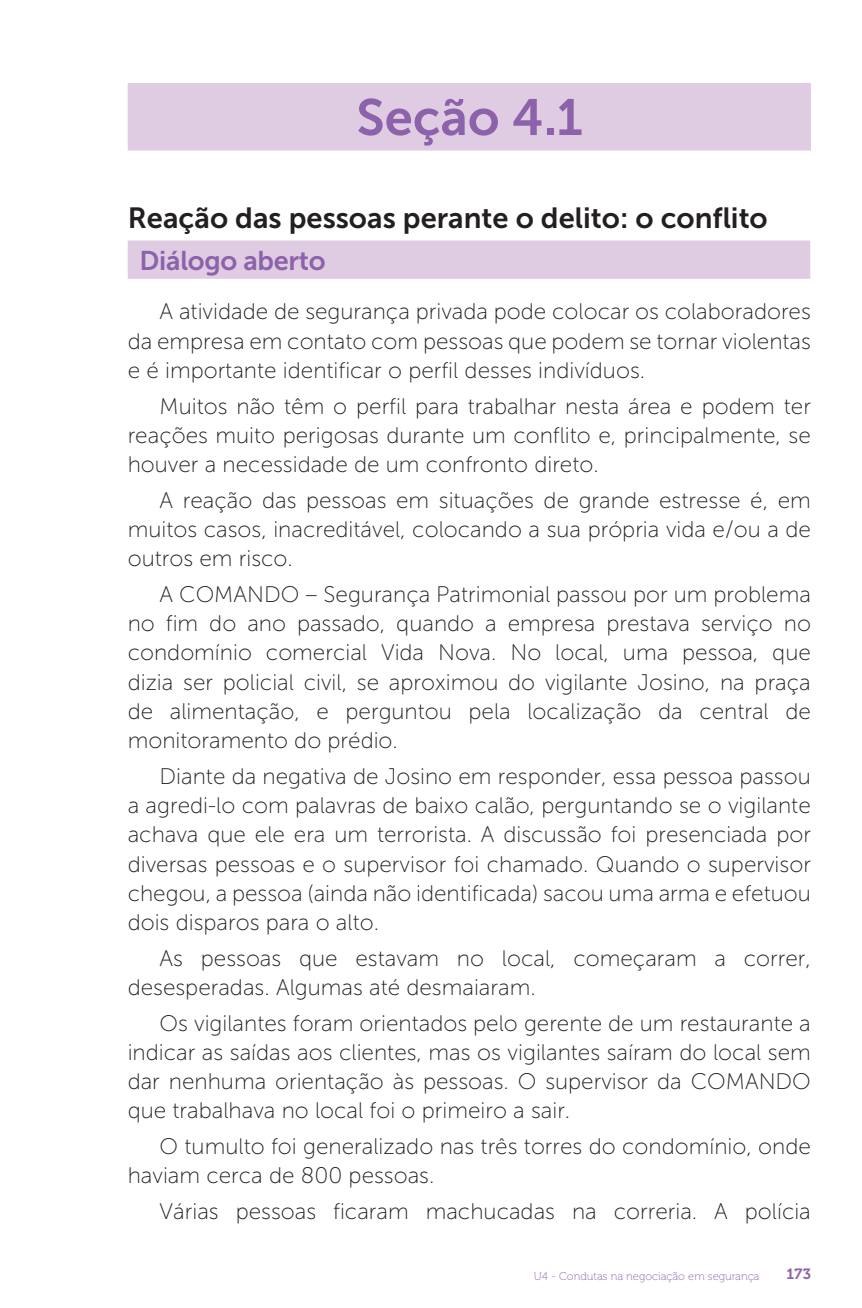
<style>
.page{position:relative;width:862px;height:1308px;background:#fff}
.page>*{position:absolute;margin:0;border:0;box-sizing:border-box;transform-origin:0 0}
.t1{font:50.85px "Museo Sans 700";color:#8c62aa}
.t2{font:29.03px "Museo Sans 700";color:#231f20}
.t3{font:27px "Museo Sans 700";letter-spacing:-.01em;color:#8c62aa}
.t4{font:22.5px/29.2px "Museo Sans 100";color:#231f20;text-align:justify}
.t5{font:14.85px "Museo 700";color:#8c62aa}
.t6{font:11.25px "Museo 100";color:#8c62aa}
</style>
<div class="page">
<div style="left:128px;top:83px;width:682px;height:67px;background:#dfcce3"></div>
<div style="left:128px;top:240px;width:681px;height:39px;background:#dfcce3;border:2px solid #dfcce3"></div>
<h1 class="t1" style="left:356px;top:89px;width:228px">Seção 4.1</h1>
<p class="t2" style="left:128px;top:201px;width:641px">Reação das pessoas perante o delito: o conflito</p>
<p class="t3" style="left:139px;top:246px;width:187px">Diálogo aberto</p>
<p class="t4" style="left:128px;top:297px;width:684px;text-indent:32px">A atividade de segurança privada pode colocar os colaboradores da empresa em contato com pessoas que podem se tornar violentas e é importante identificar o perfil desses indivíduos.</p>
<p class="t4" style="left:128px;top:391px;width:684px;text-indent:32px">Muitos não têm o perfil para trabalhar nesta área e podem ter reações muito perigosas durante um conflito e, principalmente, se houver a necessidade de um confronto direto.</p>
<p class="t4" style="left:128px;top:485px;width:684px;text-indent:32px">A reação das pessoas em situações de grande estresse é, em muitos casos, inacreditável, colocando a sua própria vida e/ou a de outros em risco.</p>
<p class="t4" style="left:128px;top:580px;width:684px;text-indent:32px">A COMANDO – Segurança Patrimonial passou por um problema no fim do ano passado, quando a empresa prestava serviço no condomínio comercial Vida Nova. No local, uma pessoa, que dizia ser policial civil, se aproximou do vigilante Josino, na praça de alimentação, e perguntou pela localização da central de monitoramento do prédio.</p>
<p class="t4" style="left:128px;top:761px;width:684px;text-indent:32px">Diante da negativa de Josino em responder, essa pessoa passou a agredi-lo com palavras de baixo calão, perguntando se o vigilante achava que ele era um terrorista. A discussão foi presenciada por diversas pessoas e o supervisor foi chamado. Quando o supervisor chegou, a pessoa (ainda não identificada) sacou uma arma e efetuou dois disparos para o alto.</p>
<p class="t4" style="left:128px;top:943px;width:684px;text-indent:32px">As pessoas que estavam no local, começaram a correr, desesperadas. Algumas até desmaiaram.</p>
<p class="t4" style="left:128px;top:1008px;width:684px;text-indent:32px">Os vigilantes foram orientados pelo gerente de um restaurante a indicar as saídas aos clientes, mas os vigilantes saíram do local sem dar nenhuma orientação às pessoas. O supervisor da COMANDO que trabalhava no local foi o primeiro a sair.</p>
<p class="t4" style="left:128px;top:1132px;width:684px;text-indent:32px">O tumulto foi generalizado nas três torres do condomínio, onde haviam cerca de 800 pessoas.</p>
<p class="t4" style="left:159px;top:1196px;width:652px">Várias pessoas ficaram machucadas na correria. A polícia</p>
<p class="t6" style="left:533px;top:1269px;width:227px">U4 - Condutas na negociação em segurança</p>
<p class="t5" style="left:785px;top:1265px;width:26px">173</p>
</div>
